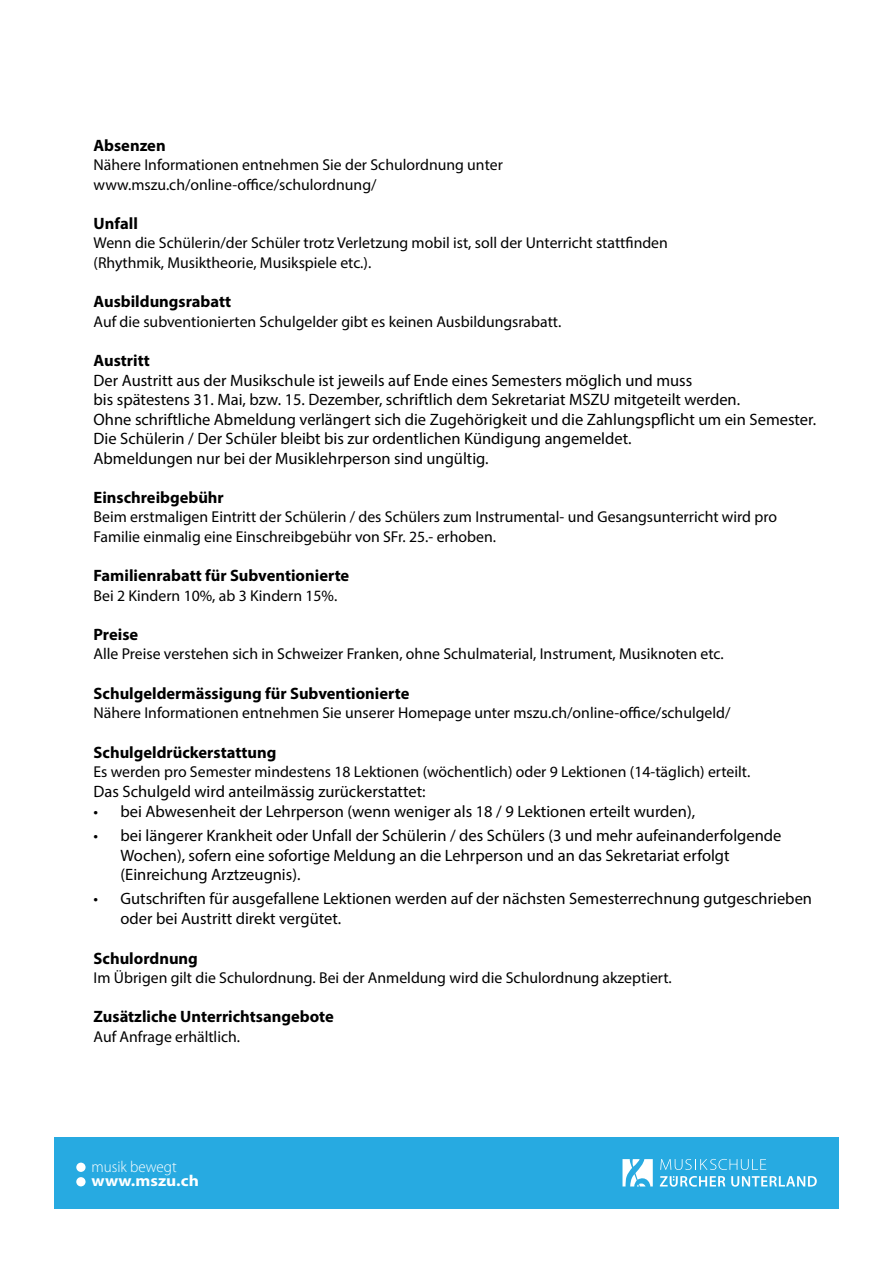
<style>
.page{position:relative;width:893px;height:1263px;background:#fff}
.page>*{position:absolute;margin:0;border:0;box-sizing:border-box;transform-origin:0 0}
.t1{font:16.5px/19.5px "Myriad Pro";color:#000}
.t2{font:700 16.5px "Myriad Pro";color:#000}
.t3{font:15.75px/19.5px "Myriad Pro";color:#000}
.t4{font:300 15.75px "Myriad Pro";color:#fff;scale:.95 1}
.t5{font:700 15.75px "Myriad Pro";color:#fff;scale:1.1 1}
</style>
<div class="page">
<div style="left:54px;top:1137px;width:785px;height:72px;background:#27aae1"></div>
<div style="left:76px;top:1162px;width:10px;height:10px;background:#fff;border-radius:50%"></div>
<div style="left:76px;top:1177px;width:10px;height:9px;background:#fff;border-radius:50%"></div>
<svg style="left:622px;top:1159px;width:31px;height:27px"></svg>
<svg style="left:731px;top:1176px;width:86px;height:11px"></svg>
<svg style="left:660px;top:1176px;width:65px;height:11px"></svg>
<svg style="left:660px;top:1159px;width:106px;height:11px"></svg>
<p class="t2" style="left:94px;top:134px;width:74px">Absenzen</p>
<p class="t3" style="left:94px;top:155px;width:411px">Nähere Informationen entnehmen Sie der Schulordnung unter www.mszu.ch/online-office/schulordnung/</p>
<p class="t2" style="left:94px;top:213px;width:46px">Unfall</p>
<p class="t3" style="left:94px;top:233px;width:576px">Wenn die Schülerin/der Schüler trotz Verletzung mobil ist, soll der Unterricht stattfinden (Rhythmik, Musiktheorie, Musikspiele etc.).</p>
<p class="t2" style="left:94px;top:291px;width:139px">Ausbildungsrabatt</p>
<p class="t3" style="left:94px;top:311px;width:469px">Auf die subventionierten Schulgelder gibt es keinen Ausbildungsrabatt.</p>
<p class="t2" style="left:94px;top:350px;width:58px">Austritt</p>
<p class="t1" style="left:94px;top:370px;width:724px">Der Austritt aus der Musikschule ist jeweils auf Ende eines Semesters möglich und muss<br>bis spätestens 31. Mai, bzw. 15. Dezember, schriftlich dem Sekretariat MSZU mitgeteilt werden.<br>Ohne schriftliche Abmeldung verlängert sich die Zugehörigkeit und die Zahlungspflicht um ein Semester.<br>Die Schülerin / Der Schüler bleibt bis zur ordentlichen Kündigung angemeldet.<br>Abmeldungen nur bei der Musiklehrperson sind ungültig.</p>
<p class="t2" style="left:94px;top:486px;width:132px">Einschreibgebühr</p>
<p class="t3" style="left:94px;top:507px;width:685px">Beim erstmaligen Eintritt der Schülerin / des Schülers zum Instrumental- und Gesangsunterricht wird pro<br>Familie einmalig eine Einschreibgebühr von SFr. 25.- erhoben.</p>
<p class="t2" style="left:94px;top:565px;width:257px">Familienrabatt für Subventionierte</p>
<p class="t3" style="left:94px;top:585px;width:245px">Bei 2 Kindern 10%, ab 3 Kindern 15%.</p>
<p class="t2" style="left:94px;top:624px;width:46px">Preise</p>
<p class="t3" style="left:94px;top:644px;width:632px">Alle Preise verstehen sich in Schweizer Franken, ohne Schulmaterial, Instrument, Musiknoten etc.</p>
<p class="t2" style="left:94px;top:682px;width:317px">Schulgeldermässigung für Subventionierte</p>
<p class="t3" style="left:94px;top:703px;width:638px">Nähere Informationen entnehmen Sie unserer Homepage unter mszu.ch/online-office/schulgeld/</p>
<p class="t2" style="left:94px;top:741px;width:184px">Schulgeldrückerstattung</p>
<p class="t3" style="left:94px;top:762px;width:658px">Es werden pro Semester mindestens 18 Lektionen (wöchentlich) oder 9 Lektionen (14-täglich) erteilt.</p>
<p class="t1" style="left:94px;top:781px;width:334px">Das Schulgeld wird anteilmässig zurückerstattet:</p>
<p class="t1" style="left:94px;top:801px;width:603px">• bei Abwesenheit der Lehrperson (wenn weniger als 18 / 9 Lektionen erteilt wurden),</p>
<p class="t1" style="left:121px;top:825px;width:662px;text-indent:-27px">• bei längerer Krankheit oder Unfall der Schülerin / des Schülers (3 und mehr aufeinanderfolgende<br>Wochen), sofern eine sofortige Meldung an die Lehrperson und an das Sekretariat erfolgt (Einreichung Arztzeugnis).</p>
<p class="t1" style="left:121px;top:889px;width:693px;text-indent:-27px">• Gutschriften für ausgefallene Lektionen werden auf der nächsten Semesterrechnung gutgeschrieben oder bei Austritt direkt vergütet.</p>
<p class="t2" style="left:94px;top:947px;width:106px">Schulordnung</p>
<p class="t3" style="left:94px;top:968px;width:580px">Im Übrigen gilt die Schulordnung. Bei der Anmeldung wird die Schulordnung akzeptiert.</p>
<p class="t2" style="left:94px;top:1006px;width:242px">Zusätzliche Unterrichtsangebote</p>
<p class="t3" style="left:94px;top:1026px;width:148px">Auf Anfrage erhältlich.</p>
<p class="t4" style="left:91px;top:1158px;width:91px">musik bewegt</p>
<p class="t5" style="left:91px;top:1170px;width:99px">www.mszu.ch</p>
</div>
